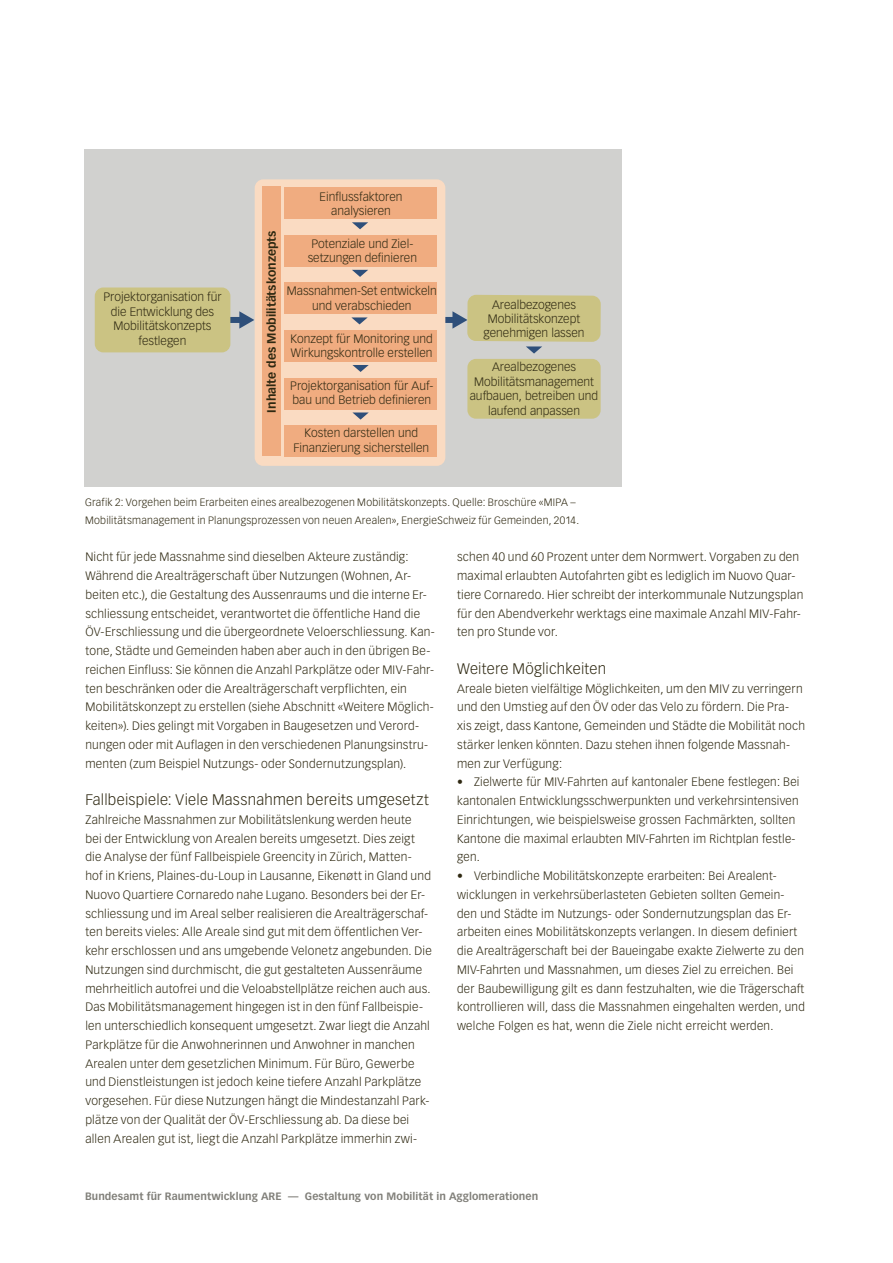
<style>
.page{position:relative;width:893px;height:1263px;background:#fff}
.page>*{position:absolute;margin:0;border:0;box-sizing:border-box;transform-origin:0 0}
.Zwischentitel{font:300 15px "Vectora LT Std";letter-spacing:.02em;color:#2f2912}
.Fliesstext{font:300 12px/18.8px "Vectora LT Std";letter-spacing:.02em;color:#2f2912}
.Fliesstext-2{font:300 12px/14.4px "Vectora LT Std";color:#2f2912;text-align:center}
.t1{font:700 12px "Vectora LT Std";color:#2f2912}
.t2{font:300 10.5px/18.8px "Vectora LT Std";letter-spacing:.025em;color:#2f2912}
.t3{font:700 10.5px "Vectora LT Std";letter-spacing:.01em;color:#81807a}
</style>
<div class="page">
<div style="left:84px;top:149px;width:538px;height:337px;background:#d1d1cf"></div>
<div style="left:436px;top:317px;width:19px;height:6px;background:#2e4f7a"></div>
<div style="left:222px;top:317px;width:20px;height:6px;background:#2e4f7a"></div>
<svg style="left:239px;top:311px;width:15px;height:18px"></svg>
<div style="left:255px;top:179px;width:190px;height:287px;background:#fadbc2;border-radius:9px"></div>
<div style="left:95px;top:287px;width:135px;height:65px;background:#cbc383;border-radius:9px"></div>
<div style="left:285px;top:187px;width:152px;height:32px;background:#f0ac80"></div>
<div style="left:285px;top:235px;width:152px;height:32px;background:#f0ac80"></div>
<div style="left:285px;top:283px;width:152px;height:31px;background:#f0ac80"></div>
<div style="left:285px;top:330px;width:152px;height:32px;background:#f0ac80"></div>
<div style="left:285px;top:378px;width:152px;height:31px;background:#f0ac80"></div>
<div style="left:285px;top:425px;width:152px;height:32px;background:#f0ac80"></div>
<svg style="left:352px;top:222px;width:16px;height:7px"></svg>
<svg style="left:352px;top:270px;width:16px;height:7px"></svg>
<svg style="left:351px;top:317px;width:17px;height:7px"></svg>
<svg style="left:352px;top:365px;width:17px;height:7px"></svg>
<svg style="left:352px;top:412px;width:17px;height:8px"></svg>
<div style="left:262px;top:186px;width:19px;height:270px;background:#f0ac80"></div>
<div style="left:467px;top:359px;width:134px;height:60px;background:#cbc383;border-radius:9px"></div>
<svg style="left:452px;top:295px;width:149px;height:59px"></svg>
<p class="Fliesstext-2" style="left:320px;top:189px;width:84px">Einflussfaktoren analysieren</p>
<p class="Fliesstext-2" style="left:308px;top:237px;width:111px">Potenziale und Ziel&shy;setzungen definieren</p>
<p class="Fliesstext-2" style="left:287px;top:284px;width:152px">Massnahmen-Set entwickeln und verabschieden</p>
<p class="Fliesstext-2" style="left:290px;top:331px;width:144px;text-align:left">Konzept für Monitoring und<br>Wirkungskontrolle erstellen</p>
<p class="Fliesstext-2" style="left:290px;top:378px;width:145px;text-align:left">Projektorganisation für Auf&shy;bau und Betrieb definieren</p>
<p class="Fliesstext-2" style="left:293px;top:426px;width:137px">Kosten darstellen und<br>Finanzierung sicherstellen</p>
<p class="t1" style="left:264px;top:412px;width:184px;rotate:-90deg">Inhalte des Mobilitätskonzepts</p>
<p class="Fliesstext-2" style="left:103px;top:290px;width:120px">Projektorganisation für die Entwicklung des<br>Mobilitätskonzepts festlegen</p>
<p class="Fliesstext-2" style="left:484px;top:297px;width:102px">Arealbezogenes<br>Mobilitätskonzept genehmigen lassen</p>
<p class="Fliesstext-2" style="left:470px;top:360px;width:130px">Arealbezogenes<br>Mobilitätsmanagement aufbauen, betreiben und laufend anpassen</p>
<p class="t2" style="left:85px;top:493px;width:495px">Grafik 2: Vorgehen beim Erarbeiten eines arealbezogenen Mobilitätskonzepts. Quelle: Broschüre «MIPA –<br>Mobilitätsmanagement in Planungsprozessen von neuen Arealen», EnergieSchweiz für Gemeinden, 2014.</p>
<p class="Fliesstext" style="left:85px;top:548px;width:351px">Nicht für jede Massnahme sind dieselben Akteure zuständig:<br>Während die Arealträgerschaft über Nutzungen (Wohnen, Ar&shy;beiten etc.), die Gestaltung des Aussenraums und die interne Er&shy;schliessung entscheidet, verantwortet die öffentliche Hand die ÖV-Erschliessung und die übergeordnete Veloerschliessung. Kan&shy;tone, Städte und Gemeinden haben aber auch in den übrigen Be&shy;reichen Einfluss: Sie können die Anzahl Parkplätze oder MIV-Fahr&shy;ten beschränken oder die Arealträgerschaft verpflichten, ein Mobilitätskonzept zu erstellen (siehe Abschnitt «Weitere Möglich&shy;keiten»). Dies gelingt mit Vorgaben in Baugesetzen und Verord&shy;nungen oder mit Auflagen in den verschiedenen Planungsinstru&shy;menten (zum Beispiel Nutzungs- oder Sondernutzungsplan).</p>
<h2 class="Zwischentitel" style="left:85px;top:791px;width:345px">Fallbeispiele: Viele Massnahmen bereits umgesetzt</h2>
<p class="Fliesstext" style="left:85px;top:810px;width:348px">Zahlreiche Massnahmen zur Mobilitätslenkung werden heute<br>bei der Entwicklung von Arealen bereits umgesetzt. Dies zeigt die Analyse der fünf Fallbeispiele Greencity in Zürich, Matten&shy;hof in Kriens, Plaines-du-Loup in Lausanne, Eikenøtt in Gland und Nuovo Quartiere Cornaredo nahe Lugano. Besonders bei der Er&shy;schliessung und im Areal selber realisieren die Arealträgerschaf&shy;ten bereits vieles: Alle Areale sind gut mit dem öffentlichen Ver&shy;kehr erschlossen und ans umgebende Velonetz angebunden. Die Nutzungen sind durchmischt, die gut gestalteten Aussenräume mehrheitlich autofrei und die Veloabstellplätze reichen auch aus.</p>
<p class="Fliesstext" style="left:85px;top:998px;width:346px">Das Mobilitätsmanagement hingegen ist in den fünf Fallbeispie&shy;len unterschiedlich konsequent umgesetzt. Zwar liegt die Anzahl Parkplätze für die Anwohnerinnen und Anwohner in manchen Arealen unter dem gesetzlichen Minimum. Für Büro, Gewerbe und Dienstleistungen ist jedoch keine tiefere Anzahl Parkplätze vorgesehen. Für diese Nutzungen hängt die Mindestanzahl Park&shy;plätze von der Qualität der ÖV-Erschliessung ab. Da diese bei allen Arealen gut ist, liegt die Anzahl Parkplätze immerhin zwi-</p>
<p class="Fliesstext" style="left:457px;top:548px;width:348px">schen 40 und 60 Prozent unter dem Normwert. Vorgaben zu den maximal erlaubten Autofahrten gibt es lediglich im Nuovo Quar&shy;tiere Cornaredo. Hier schreibt der interkommunale Nutzungsplan für den Abendverkehr werktags eine maximale Anzahl MIV-Fahr&shy;ten pro Stunde vor.</p>
<h2 class="Zwischentitel" style="left:457px;top:660px;width:151px">Weitere Möglichkeiten</h2>
<p class="Fliesstext" style="left:457px;top:679px;width:349px">Areale bieten vielfältige Möglichkeiten, um den MIV zu verringern und den Umstieg auf den ÖV oder das Velo zu fördern. Die Pra&shy;xis zeigt, dass Kantone, Gemeinden und Städte die Mobilität noch stärker lenken könnten. Dazu stehen ihnen folgende Massnah&shy;men zur Verfügung:</p>
<p class="Fliesstext" style="left:457px;top:773px;width:344px">• Zielwerte für MIV-Fahrten auf kantonaler Ebene festlegen: Bei kantonalen Entwicklungsschwerpunkten und verkehrsintensiven Einrichtungen, wie beispielsweise grossen Fachmärkten, sollten Kantone die maximal erlaubten MIV-Fahrten im Richtplan festle&shy;gen.</p>
<p class="Fliesstext" style="left:457px;top:867px;width:349px">• Verbindliche Mobilitätskonzepte erarbeiten: Bei Arealent&shy;wicklungen in verkehrsüberlasteten Gebieten sollten Gemein&shy;den und Städte im Nutzungs- oder Sondernutzungsplan das Er&shy;arbeiten eines Mobilitätskonzepts verlangen. In diesem definiert die Arealträgerschaft bei der Baueingabe exakte Zielwerte zu den MIV-Fahrten und Massnahmen, um dieses Ziel zu erreichen. Bei der Baubewilligung gilt es dann festzuhalten, wie die Trägerschaft kontrollieren will, dass die Massnahmen eingehalten werden, und welche Folgen es hat, wenn die Ziele nicht erreicht werden.</p>
<p class="t3" style="left:85px;top:1189px;width:455px">Bundesamt für Raumentwicklung ARE — Gestaltung von Mobilität in Agglomerationen</p>
</div>
